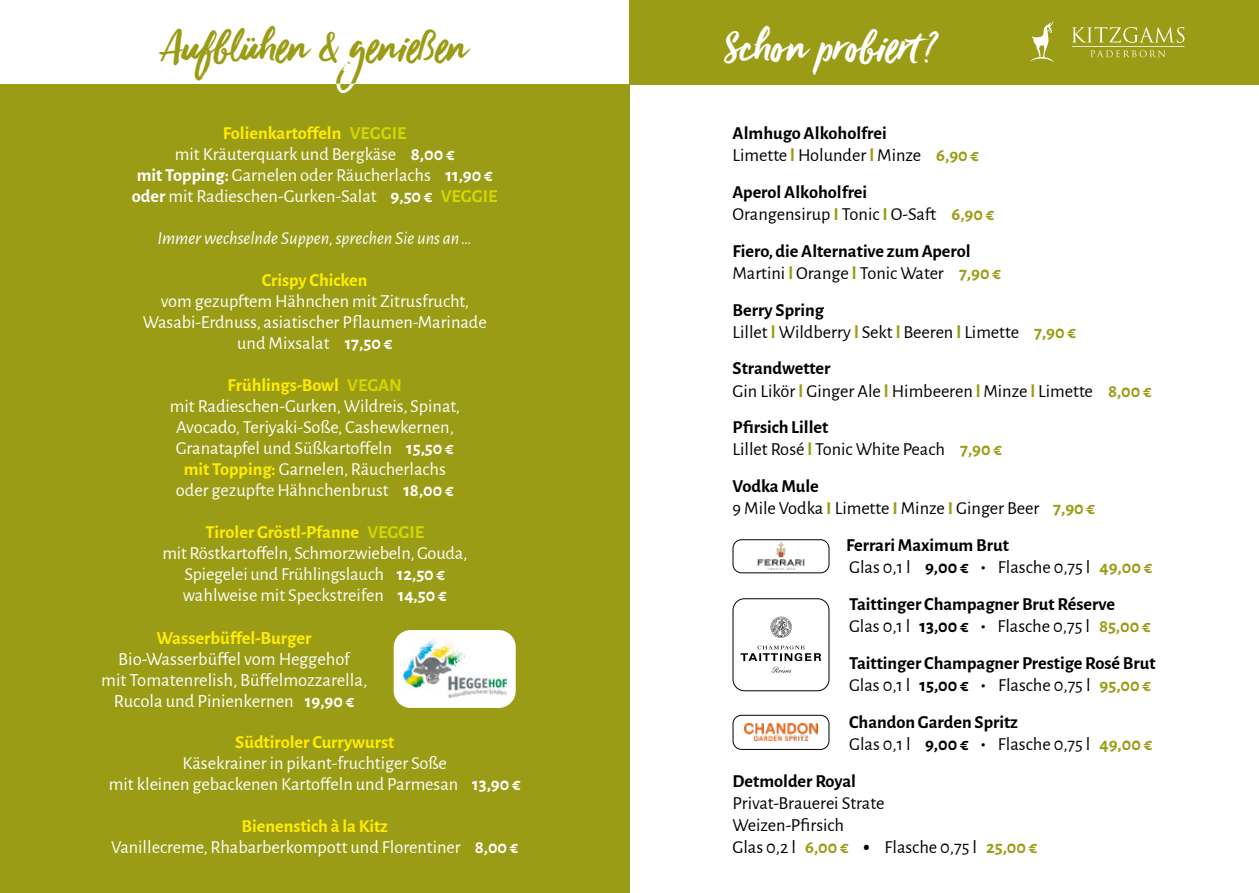
<style>
.page{position:relative;width:1259px;height:893px;background:#fff}
.page>*{position:absolute;margin:0;border:0;box-sizing:border-box;transform-origin:0 0}
.t1{font:48px "Viva Beautiful";color:#9b9c15}
.t2{font:48px "Viva Beautiful";color:#fff}
.t3{font:18.6px/21px "Alegreya Sans";color:#fff;text-align:center}
.t4{font:700 18.6px "Alegreya Sans";letter-spacing:-.005em;color:#ffed00}
.t5{font:18.3px/21px "Alegreya Sans";color:#fff;text-align:center}
.t6{font:18.3px/22px "Alegreya Sans";color:#000}
.t7{font:700 18.3px/22px "Alegreya Sans";color:#000}
.t8{font:italic 18.3px "Alegreya Sans";color:#fff}
.t9{font:700 18.3px "Alegreya Sans";color:#ffed00}
.s1{font-weight:700;color:#ffed00}
.s2{font-weight:700;color:#d2d700}
.s3{font-weight:700}
.s4{font-weight:700;font-size:18.3px}
.s5{font-weight:700;color:#9b9c15}
.s6{font-weight:400}
.s7{color:#9b9c15}
.s8{font-weight:900}
</style>
<div class="page">
<div style="left:0;top:84px;width:629px;height:809px;background:#9b9c15"></div>
<svg style="left:336px;top:84px;width:19px;height:9px"></svg>
<div style="left:629px;top:0;width:630px;height:84px;background:#9b9c15"></div>
<svg style="left:1030px;top:21px;width:24px;height:42px"></svg>
<svg style="left:1072px;top:27px;width:112px;height:30px"></svg>
<div style="left:394px;top:630px;width:122px;height:78px;background:#fff;border-radius:17px"></div>
<img style="left:403px;top:639px;width:103px;height:58px">
<svg style="left:740px;top:646px;width:81px;height:15px"></svg>
<svg style="left:770px;top:667px;width:21px;height:6px"></svg>
<svg style="left:770px;top:617px;width:21px;height:21px"></svg>
<div style="left:732px;top:598px;width:97px;height:93px;border:1px solid #000;border-radius:11px"></div>
<img style="left:758px;top:543px;width:46px;height:27px">
<div style="left:732px;top:539px;width:97px;height:34px;border:1px solid #000;border-radius:9px"></div>
<img style="left:745px;top:724px;width:72px;height:17px">
<div style="left:732px;top:715px;width:97px;height:35px;border:1px solid #000;border-radius:9px"></div>
<h1 class="t1" style="left:161px;top:15px;width:308px">Aufblühen &amp; genießen</h1>
<h1 class="t2" style="left:725px;top:15px;width:211px">Schon probiert?</h1>
<p class="t5" style="left:132px;top:122px;width:367px"><span class="s1">Folienkartoffeln</span> <span class="s2">VEGGIE<br></span>mit Kräuterquark und Bergkäse <span class="s3">8,00 €<br>mit Topping:</span> Garnelen oder Räucherlachs <span class="s3">11,90 € oder</span> mit Radieschen-Gurken-Salat <span class="s3">9,50 €</span> <span class="s2">VEGGIE</span></p>
<p class="t8" style="left:157px;top:226px;width:316px">Immer wechselnde Suppen, sprechen Sie uns an …</p>
<p class="t9" style="left:262px;top:267px;width:107px">Crispy Chicken</p>
<p class="t5" style="left:143px;top:290px;width:345px">vom gezupftem Hähnchen mit Zitrusfrucht,<br>Wasabi-Erdnuss, asiatischer Pflaumen-Marinade und Mixsalat <span class="s3">17,50 €</span></p>
<p class="t5" style="left:170px;top:374px;width:291px"><span class="s1">Frühlings-Bowl</span> <span class="s2">VEGAN<br></span>mit Radieschen-Gurken, Wildreis, Spinat, Avocado, Teriyaki-Soße, Cashewkernen, Granatapfel und Süßkartoffeln <span class="s3">15,50 € </span><span class="s1">mit Topping:</span> Garnelen, Räucherlachs oder gezupfte Hähnchenbrust <span class="s3">18,00 €</span></p>
<p class="t5" style="left:162px;top:521px;width:306px"><span class="s1">Tiroler Gröstl-Pfanne</span> <span class="s2">VEGGIE<br></span>mit Röstkartoffeln, Schmorzwiebeln, Gouda, Spiegelei und Frühlingslauch <span class="s3">12,50 € </span>wahlweise mit Speckstreifen <span class="s3">14,50 €</span></p>
<p class="t4" style="left:157px;top:624px;width:156px">Wasserbüffel-Burger</p>
<p class="t3" style="left:101px;top:647px;width:267px">Bio-Wasserbüffel vom Heggehof<br>mit Tomatenrelish, Büffelmozzarella,<br>Rucola und Pinienkernen <span class="s4">19,90 €</span></p>
<p class="t9" style="left:235px;top:729px;width:160px">Südtiroler Currywurst</p>
<p class="t5" style="left:109px;top:752px;width:413px">Käsekrainer in pikant-fruchtiger Soße<br>mit kleinen gebackenen Kartoffeln und Parmesan <span class="s3">13,90 €</span></p>
<p class="t5" style="left:111px;top:815px;width:409px"><span class="s1">Bienenstich à la Kitz<br></span>Vanillecreme, Rhabarberkompott und Florentiner <span class="s3">8,00 €</span></p>
<p class="t6" style="left:732px;top:121px;width:248px"><span class="s3">Almhugo Alkoholfrei<br></span>Limette <span class="s5">l</span> Holunder <span class="s5">l</span> Minze <span class="s5">6,90 €</span></p>
<p class="t6" style="left:732px;top:180px;width:263px"><span class="s3">Aperol Alkoholfrei<br></span>Orangensirup <span class="s5">I</span> Tonic <span class="s5">I</span> O-Saft <span class="s5">6,90 €</span></p>
<p class="t7" style="left:732px;top:239px;width:270px">Fiero, die Alternative zum Aperol<br><span class="s6">Martini</span> <span class="s7">l</span> <span class="s6">Orange</span> <span class="s7">l</span> <span class="s6">Tonic Water</span> <span class="s7">7,90 €</span></p>
<p class="t6" style="left:732px;top:298px;width:345px"><span class="s3">Berry Spring<br></span>Lillet <span class="s5">l</span> Wildberry <span class="s5">l</span> Sekt <span class="s5">l</span> Beeren <span class="s5">l</span> Limette <span class="s5">7,90 €</span></p>
<p class="t6" style="left:732px;top:357px;width:421px"><span class="s3">Strandwetter<br></span>Gin Likör <span class="s5">l</span> Ginger Ale <span class="s5">l</span> Himbeeren <span class="s5">l</span> Minze <span class="s5">l</span> Limette <span class="s5">8,00 €</span></p>
<p class="t6" style="left:732px;top:416px;width:271px"><span class="s3">Pfirsich Lillet<br></span>Lillet Rosé <span class="s5">l</span> Tonic White Peach <span class="s5">7,90 €</span></p>
<p class="t6" style="left:732px;top:474px;width:364px"><span class="s3">Vodka Mule<br></span>9 Mile Vodka <span class="s5">I</span> Limette <span class="s5">I</span> Minze <span class="s5">I</span> Ginger Beer <span class="s5">7,90 €</span></p>
<p class="t7" style="left:846px;top:533px;width:307px">Ferrari Maximum Brut<br><span class="s6">Glas 0,1 l</span> 9,00 € • <span class="s6">Flasche 0,75 l</span> <span class="s7">49,00 €</span></p>
<p class="t7" style="left:849px;top:592px;width:303px">Taittinger Champagner Brut Réserve<br><span class="s6">Glas 0,1 l</span> 13,00 € • <span class="s6">Flasche 0,75 l</span> <span class="s7">85,00 €</span></p>
<p class="t7" style="left:849px;top:651px;width:308px">Taittinger Champagner Prestige Rosé Brut<br><span class="s6">Glas 0,1 l</span> 15,00 € • <span class="s6">Flasche 0,75 l</span> <span class="s7">95,00 €</span></p>
<p class="t7" style="left:849px;top:710px;width:305px">Chandon Garden Spritz<br><span class="s6">Glas 0,1 l</span> 9,00 € • <span class="s6">Flasche 0,75 l</span> <span class="s7">49,00 €</span></p>
<p class="t7" style="left:732px;top:769px;width:125px">Detmolder Royal</p>
<p class="t6" style="left:732px;top:791px;width:306px">Privat-Brauerei Strate<br>Weizen-Pfirsich<br>Glas 0,2 l <span class="s5">6,00 €</span> <span class="s8">•</span> Flasche 0,75 l <span class="s5">25,00 €</span></p>
</div>
